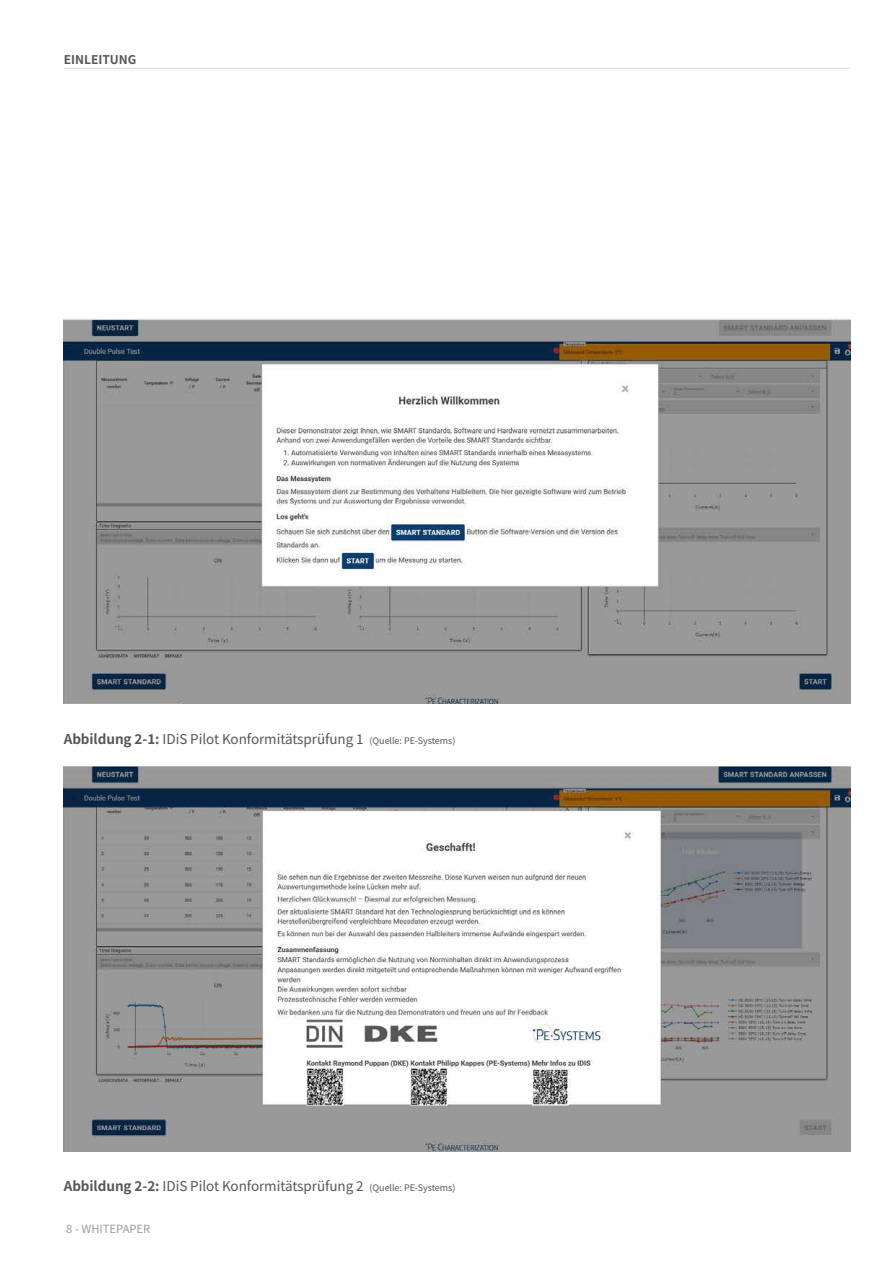
<style>
.page{position:relative;width:893px;height:1263px;background:#fff}
.page>*{position:absolute;margin:0;border:0;box-sizing:border-box;transform-origin:0 0}
.t1{font:13.5px "Noto Sans TC";letter-spacing:-.005em;color:#565655}
.t2{font:700 12px "Noto Sans TC";color:#565655}
.t3{font:11.25px "Noto Sans TC";color:#9c9c9d}
.s1{font-weight:700}
.s2{font-size:9px}
</style>
<div class="page">
<img style="left:64px;top:319px;width:786px;height:385px">
<img style="left:64px;top:766px;width:786px;height:385px">
<hr style="left:64px;top:68px;width:786px;height:1px;background:#d9dada">
<p class="t2" style="left:64px;top:53px;width:74px">EINLEITUNG</p>
<p class="t1" style="left:64px;top:732px;width:393px"><span class="s1">Abbildung 2-1:</span> IDiS Pilot Konformitätsprüfung 1 <span class="s2">(Quelle: PE-Systems)</span></p>
<p class="t1" style="left:64px;top:1178px;width:393px"><span class="s1">Abbildung 2-2:</span> IDiS Pilot Konformitätsprüfung 2 <span class="s2">(Quelle: PE-Systems)</span></p>
<p class="t3" style="left:66px;top:1223px;width:86px">8 - WHITEPAPER</p>
</div>
